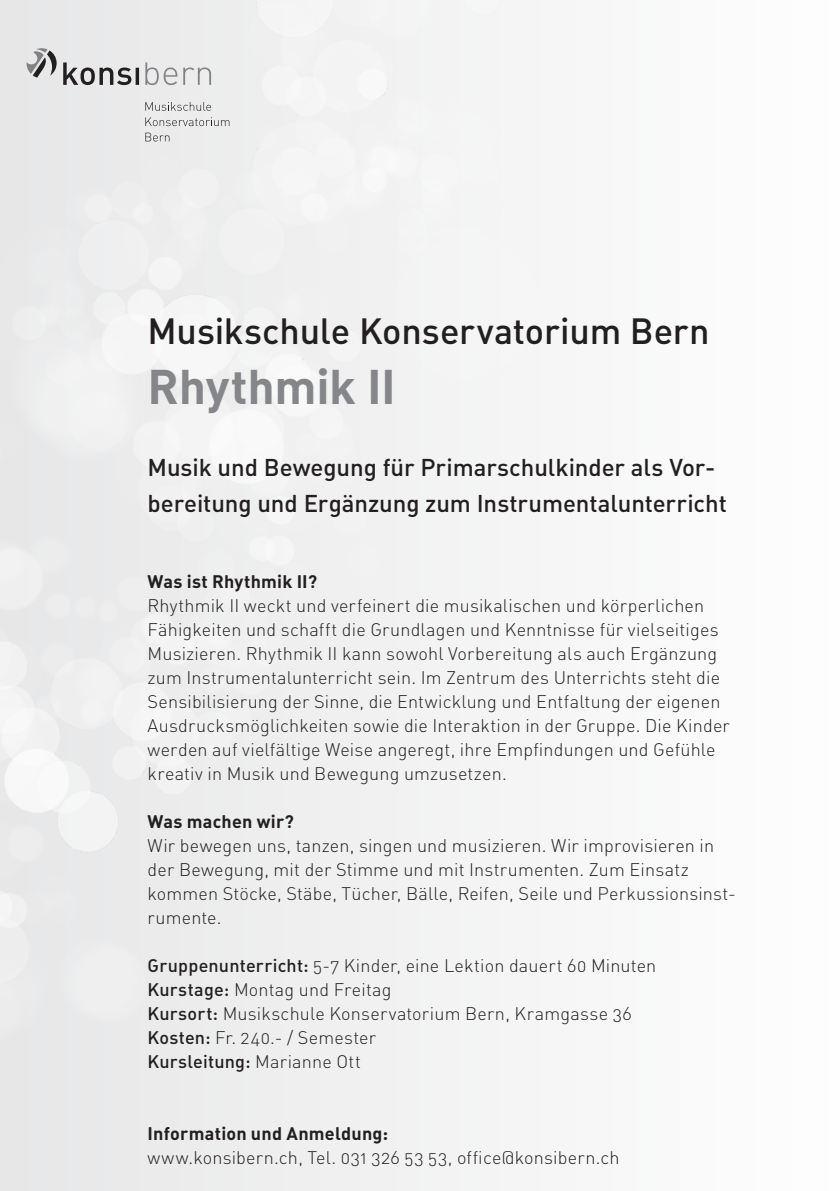
<style>
.page{position:relative;width:840px;height:1191px;background:#fff}
.page>*{position:absolute;margin:0;border:0;box-sizing:border-box;transform-origin:0 0}
.t1{font:48px "DIN Bold Alternate";letter-spacing:-.005em;color:#848689}
.t2{font:36px "DIN Medium Alternate";letter-spacing:-.005em;color:#231f20}
.t3{font:24px/36px "DIN Medium Alternate";letter-spacing:-.005em;color:#231f20}
.t4{font:18px/24px "DIN Light Alternate";letter-spacing:.01em;color:#231f20}
.t5{font:18px "DIN Bold Alternate";letter-spacing:.015em;color:#231f20}
.t6{font:18px "DIN Medium Alternate";letter-spacing:.01em;color:#231f20}
.s1{font-family:"DIN Medium Alternate"}
.s2{font-family:"DIN Light Alternate"}
</style>
<div class="page">
<svg style="left:145px;top:62px;width:66px;height:23px;background:#d5d6d7"></svg>
<svg style="left:63px;top:62px;width:76px;height:23px;background:#a3a2a3"></svg>
<svg style="left:145px;top:102px;width:66px;height:9px"></svg>
<svg style="left:145px;top:117px;width:84px;height:9px"></svg>
<svg style="left:145px;top:133px;width:24px;height:8px"></svg>
<svg style="left:27px;top:48px;width:30px;height:30px"></svg>
<h2 class="t2" style="left:147px;top:307px;width:563px">Musikschule Konservatorium Bern</h2>
<h1 class="t1" style="left:147px;top:355px;width:250px">Rhythmik II</h1>
<h3 class="t3" style="left:147px;top:448px;width:580px">Musik und Bewegung für Primarschulkinder als Vor&shy;bereitung und Ergänzung zum Instrumentalunterricht</h3>
<p class="t5" style="left:147px;top:569px;width:171px">Was ist Rhythmik II?</p>
<p class="t4" style="left:147px;top:593px;width:583px">Rhythmik II weckt und verfeinert die musikalischen und körperlichen Fähigkeiten und schafft die Grundlagen und Kenntnisse für vielseitiges Musizieren. Rhythmik II kann sowohl Vorbereitung als auch Ergänzung zum Instrumentalunterricht sein. Im Zentrum des Unterrichts steht die Sensibilisierung der Sinne, die Entwicklung und Entfaltung der eigenen Ausdrucksmöglichkeiten sowie die Interaktion in der Gruppe. Die Kinder werden auf vielfältige Weise angeregt, ihre Empfindungen und Gefühle kreativ in Musik und Bewegung umzusetzen.</p>
<p class="t5" style="left:147px;top:809px;width:148px">Was machen wir?</p>
<p class="t4" style="left:147px;top:833px;width:589px">Wir bewegen uns, tanzen, singen und musizieren. Wir improvisieren in der Bewegung, mit der Stimme und mit Instrumenten. Zum Einsatz kommen Stöcke, Stäbe, Tücher, Bälle, Reifen, Seile und Perkussionsinst&shy;rumente.</p>
<p class="t4" style="left:147px;top:953px;width:510px"><span class="s1">Gruppenunterricht:</span> 5-7 Kinder, eine Lektion dauert 60 Minuten <span class="s1">Kurstage:</span> Montag und Freitag<br><span class="s1">Kursort:</span> Musikschule Konservatorium Bern, Kramgasse 36<br><span class="s1">Kosten:</span> Fr. 240.- / Semester</p>
<p class="t6" style="left:147px;top:1049px;width:215px">Kursleitung: <span class="s2">Marianne Ott</span></p>
<p class="t5" style="left:147px;top:1121px;width:242px">Information und Anmeldung:</p>
<p class="t4" style="left:147px;top:1145px;width:473px">www.konsibern.ch, Tel. 031 326 53 53, office@konsibern.ch</p>
</div>
